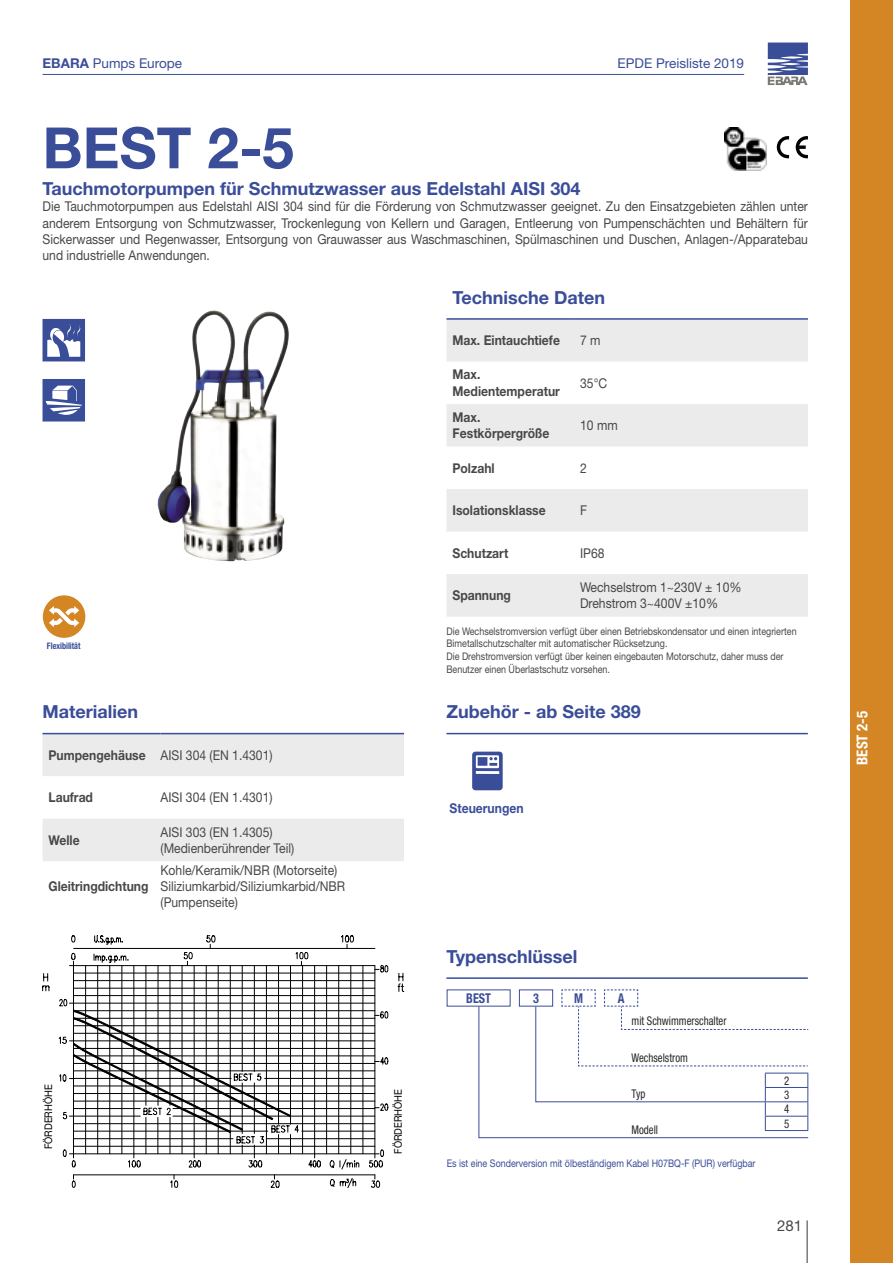
<style>
.page{position:relative;width:893px;height:1263px;background:#fff}
.page>*{position:absolute;margin:0;border:0;box-sizing:border-box;transform-origin:0 0}
.t1{font:700 57px "Helvetica Neue LT Std";color:#3a4d98}
.t2{font:700 18px "Helvetica Neue LT Std";color:#3a4d98}
.t3{font:700 condensed 15px "Helvetica Neue LT Std";color:#fff}
.t4{font:15px "Helvetica Neue LT Std";color:#484848}
.t5{font:13.5px/16.2px "Helvetica Neue LT Std";color:#484848;scale:.9 1}
.t6{font:700 13.5px/16.2px "Helvetica Neue LT Std";color:#484848;scale:.9 1}
.t7{font:13.5px "Helvetica Neue LT Std";color:#3a4d98}
.t8{font:700 13.5px "Helvetica Neue LT Std";color:#3a4d98;scale:.9 1}
.t9{font:700 condensed 13.5px "Helvetica Neue LT Std";color:#3a4d98;scale:.9 1}
.t10{font:condensed 12px/14.4px "Helvetica Neue LT Std";color:#292929;text-align:justify;scale:.9 1}
.t11{font:10.5px/12.6px "Helvetica Neue LT Std";color:#484848;scale:.85 1}
.t12{font:10.5px "Helvetica Neue LT Std";color:#3a4d98;scale:.85 1}
.t13{font:10.5px "Helvetica Neue LT Std";color:#000;scale:.9 1}
.t14{font:700 condensed 9px "Helvetica Neue LT Std";color:#3a4d98;scale:.9 1}
.s1{font-weight:700}
</style>
<div class="page">
<div style="left:850px;top:0;width:43px;height:1263px;background:#d48625"></div>
<hr style="left:806px;top:1220px;width:2px;height:43px;background:#7c7b73">
<svg style="left:768px;top:43px;width:40px;height:42px;background:#7580ad"></svg>
<hr style="left:43px;top:74px;width:701px;height:1px;background:#3a4d98">
<img style="left:157px;top:310px;width:132px;height:251px">
<svg style="left:43px;top:734px;width:361px;height:127px;fill:#ebebeb"></svg>
<hr style="left:43px;top:733px;width:118px;height:1px;background:#3a4d98">
<hr style="left:161px;top:733px;width:243px;height:1px;background:#3a4d98">
<svg style="left:446px;top:320px;width:362px;height:297px;fill:#ebebeb"></svg>
<hr style="left:446px;top:318px;width:128px;height:2px;background:#3a4d98">
<hr style="left:574px;top:318px;width:234px;height:2px;background:#3a4d98">
<svg style="left:777px;top:136px;width:12px;height:22px"></svg>
<svg style="left:795px;top:136px;width:13px;height:23px"></svg>
<div style="left:43px;top:595px;width:42px;height:43px;background:#d48625;border-radius:50%"></div>
<svg style="left:49px;top:606px;width:30px;height:21px"></svg>
<svg style="left:43px;top:319px;width:42px;height:42px"></svg>
<hr style="left:446px;top:977px;width:362px;height:2px;background:#3a4d98">
<svg style="left:43px;top:379px;width:42px;height:42px"></svg>
<hr style="left:446px;top:733px;width:362px;height:1px;background:#3a4d98">
<svg style="left:478px;top:989px;width:331px;height:149px"></svg>
<img style="left:724px;top:128px;width:42px;height:42px">
<svg style="left:42px;top:935px;width:362px;height:253px"></svg>
<div style="left:43px;top:1036px;width:13px;height:134px;background:#fff"></div>
<div style="left:391px;top:1040px;width:16px;height:134px;background:#fff"></div>
<svg style="left:472px;top:752px;width:31px;height:38px"></svg>
<p class="t7" style="left:43px;top:55px;width:141px"><span class="s1">EBARA</span> Pumps Europe</p>
<p class="t7" style="left:618px;top:55px;width:128px">EPDE Preisliste 2019</p>
<h1 class="t1" style="left:43px;top:113px;width:253px">BEST 2-5</h1>
<h2 class="t2" style="left:43px;top:178px;width:539px">Tauchmotorpumpen für Schmutzwasser aus Edelstahl AISI 304</h2>
<p class="t5" style="left:43px;top:198px;width:852px;text-align:justify">Die Tauchmotorpumpen aus Edelstahl AISI 304 sind für die Förderung von Schmutzwasser geeignet. Zu den Einsatzgebieten zählen unter anderem Entsorgung von Schmutzwasser, Trockenlegung von Kellern und Garagen, Entleerung von Pumpenschächten und Behältern für Sickerwasser und Regenwasser, Entsorgung von Grauwasser aus Waschmaschinen, Spülmaschinen und Duschen, Anlagen-/Apparatebau und industrielle Anwendungen.</p>
<p class="t14" style="left:47px;top:640px;width:39px">Flexibilität</p>
<h2 class="t2" style="left:43px;top:701px;width:97px">Materialien</h2>
<p class="t5" style="left:49px;top:747px;width:250px"><span class="s1">Pumpengehäuse</span> AISI 304 (EN 1.4301)</p>
<p class="t6" style="left:49px;top:789px;width:51px">Laufrad</p>
<p class="t5" style="left:161px;top:789px;width:126px">AISI 304 (EN 1.4301)</p>
<p class="t6" style="left:49px;top:831px;width:36px">Welle</p>
<p class="t5" style="left:161px;top:823px;width:150px">AISI 303 (EN 1.4305) (Medienberührender Teil)</p>
<p class="t6" style="left:49px;top:878px;width:113px">Gleitringdichtung</p>
<p class="t5" style="left:161px;top:862px;width:207px">Kohle/Keramik/NBR (Motorseite)<br>Siliziumkarbid/Siliziumkarbid/NBR (Pumpenseite)</p>
<p class="t13" style="left:42px;top:1149px;width:73px;rotate:-90deg">FÖRDERHÖHE</p>
<p class="t13" style="left:392px;top:1154px;width:73px;rotate:-90deg">FÖRDERHÖHE</p>
<h2 class="t2" style="left:452px;top:286px;width:154px">Technische Daten</h2>
<p class="t6" style="left:452px;top:332px;width:121px">Max. Eintauchtiefe</p>
<p class="t5" style="left:580px;top:332px;width:24px">7 m</p>
<p class="t6" style="left:453px;top:366px;width:121px">Max.<br>Medientemperatur</p>
<p class="t5" style="left:580px;top:374px;width:32px">35°C</p>
<p class="t6" style="left:453px;top:409px;width:109px">Max.<br>Festkörpergröße</p>
<p class="t5" style="left:580px;top:417px;width:43px">10 mm</p>
<p class="t6" style="left:452px;top:459px;width:48px">Polzahl</p>
<p class="t5" style="left:580px;top:459px;width:9px">2</p>
<p class="t6" style="left:452px;top:502px;width:105px">Isolationsklasse</p>
<p class="t5" style="left:580px;top:502px;width:9px">F</p>
<p class="t6" style="left:452px;top:544px;width:64px">Schutzart</p>
<p class="t5" style="left:580px;top:545px;width:29px">IP68</p>
<p class="t6" style="left:452px;top:587px;width:67px">Spannung</p>
<p class="t5" style="left:580px;top:579px;width:181px">Wechselstrom 1~230V ± 10%<br>Drehstrom 3~400V ±10%</p>
<p class="t11" style="left:446px;top:624px;width:413px">Die Wechselstromversion verfügt über einen Betriebskondensator und einen integrierten Bimetallschutzschalter mit automatischer Rücksetzung.<br>Die Drehstromversion verfügt über keinen eingebauten Motorschutz, daher muss der Benutzer einen Überlastschutz vorsehen.</p>
<h2 class="t2" style="left:446px;top:701px;width:196px">Zubehör - ab Seite 389</h2>
<p class="t8" style="left:450px;top:799px;width:84px">Steuerungen</p>
<h2 class="t2" style="left:446px;top:945px;width:132px">Typenschlüssel</h2>
<p class="t9" style="left:466px;top:990px;width:29px">BEST</p>
<p class="t9" style="left:533px;top:990px;width:8px">3</p>
<p class="t9" style="left:574px;top:990px;width:11px">M</p>
<p class="t9" style="left:618px;top:990px;width:9px">A</p>
<p class="t10" style="left:632px;top:1013px;width:107px">mit Schwimmerschalter</p>
<p class="t10" style="left:632px;top:1050px;width:64px">Wechselstrom</p>
<p class="t10" style="left:632px;top:1086px;width:17px">Typ</p>
<p class="t10" style="left:632px;top:1122px;width:31px">Modell</p>
<p class="t12" style="left:447px;top:1156px;width:365px">Es ist eine Sonderversion mit ölbeständigem Kabel H07BQ-F (PUR) verfügbar</p>
<p class="t10" style="left:784px;top:1073px;width:7px">2<br>3<br>4<br>5</p>
<p class="t4" style="left:777px;top:1217px;width:27px">281</p>
<p class="t3" style="left:853px;top:765px;width:56px;rotate:-90deg">BEST 2-5</p>
</div>
